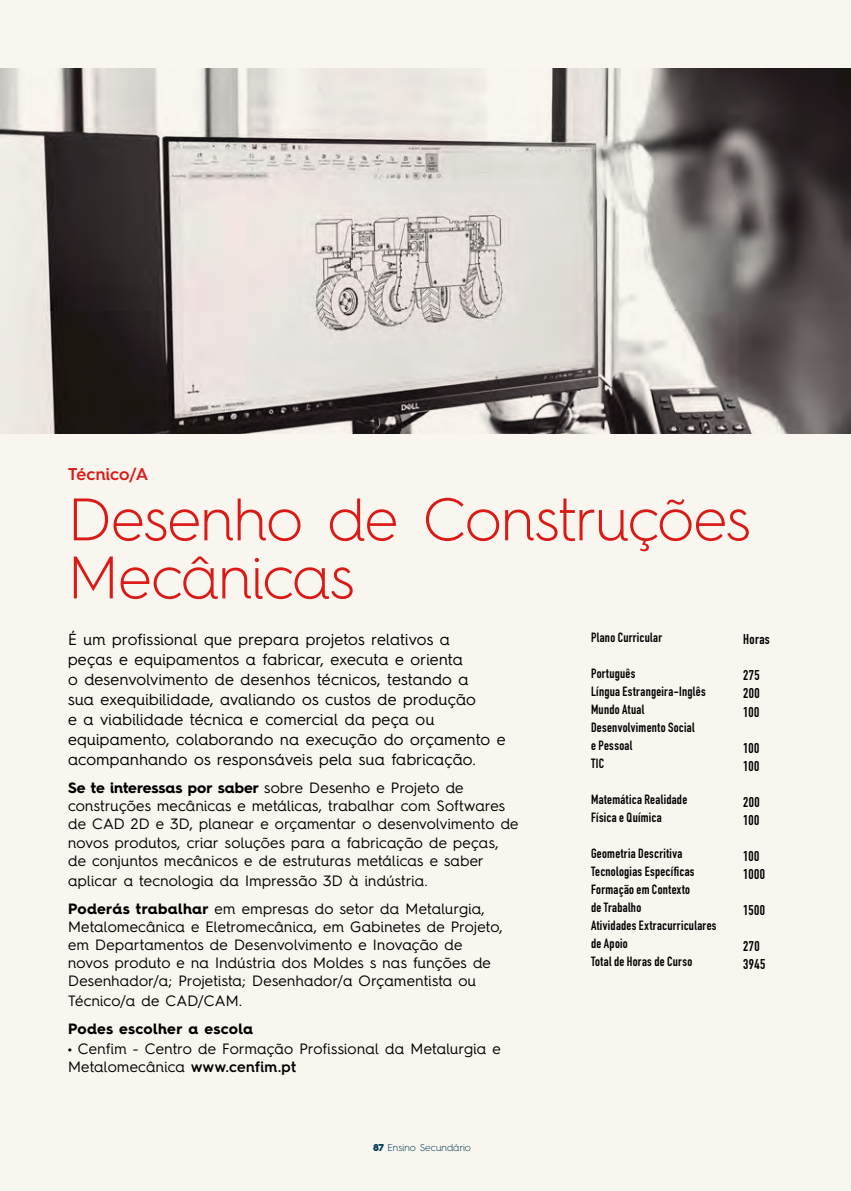
<style>
.page{position:relative;width:851px;height:1191px;background:#fff}
.page>*{position:absolute;margin:0;border:0;box-sizing:border-box;transform-origin:0 0}
.t1{font:300 60px/58px "Hurme Geometric Sans 4";letter-spacing:-.015em;color:#db1a16}
.t2{font:600 17px "Hurme Geometric Sans 4";letter-spacing:.01em;color:#db1a16}
.t3{font:16px/20px "Hurme Geometric Sans 4";letter-spacing:.01em;color:#000}
.t4{font:15px/18px "Hurme Geometric Sans 4";letter-spacing:.015em;color:#000}
.t5{font:700 14px/18px "DIN Condensed";letter-spacing:.03em;color:#000}
.t6{font:700 13.2px/18px "DIN Condensed";letter-spacing:.025em;color:#000}
.t7{font:300 10px "Hurme Geometric Sans 4";color:#003c51}
.s1{font-weight:700}
.s2{font-weight:900;font-size:16px}
.s3{font-weight:600}
.s4{font-weight:900}
</style>
<div class="page">
<div style="left:0;top:0;width:850px;height:1191px;background:#f9f5ef"></div>
<img style="left:0;top:68px;width:850px;height:366px">
<p class="t2" style="left:68px;top:462px;width:82px">Técnico/A</p>
<h1 class="t1" style="left:68px;top:489px;width:683px">Desenho de Construções<br>Mecânicas</h1>
<p class="t3" style="left:68px;top:629px;width:439px">É um profissional que prepara projetos relativos a<br>peças e equipamentos a fabricar, executa e orienta<br>o desenvolvimento de desenhos técnicos, testando a<br>sua exequibilidade, avaliando os custos de produção<br>e a viabilidade técnica e comercial da peça ou equipamento, colaborando na execução do orçamento e acompanhando os responsáveis pela sua fabricação.</p>
<p class="t4" style="left:68px;top:778px;width:452px"><span class="s1">Se te interessas por saber</span> sobre Desenho e Projeto de construções mecânicas e metálicas, trabalhar com Softwares de CAD 2D e 3D, planear e orçamentar o desenvolvimento de novos produtos, criar soluções para a fabricação de peças, de conjuntos mecânicos e de estruturas metálicas e saber</p>
<p class="t4" style="left:68px;top:865px;width:418px;line-height:28px">aplicar a tecnologia da Impressão 3D à indústria.<br><span class="s1">Poderás trabalhar</span> em empresas do setor da Metalurgia,</p>
<p class="t4" style="left:68px;top:916px;width:436px">Metalomecânica e Eletromecânica, em Gabinetes de Projeto, em Departamentos de Desenvolvimento e Inovação de novos produto e na Indústria dos Moldes s nas funções de Desenhador/a; Projetista; Desenhador/a Orçamentista ou</p>
<p class="t4" style="left:68px;top:990px;width:175px">Técnico/a de CAD/CAM.</p>
<p class="t4" style="left:68px;top:1017px;width:434px;line-height:20px"><span class="s1">Podes escolher a escola<br></span><span class="s2">·</span> Cenfim - Centro de Formação Profissional da Metalurgia e</p>
<p class="t4" style="left:68px;top:1056px;width:229px">Metalomecânica <span class="s3">www.cenfim.pt</span></p>
<p class="t6" style="left:591px;top:628px;width:73px">Plano Curricular</p>
<p class="t6" style="left:591px;top:664px;width:116px">Português<br>Língua Estrangeira-Inglês<br>Mundo Atual<br>Desenvolvimento Social<br>e Pessoal<br>TIC</p>
<p class="t6" style="left:591px;top:790px;width:98px">Matemática Realidade<br>Física e Química</p>
<p class="t6" style="left:591px;top:844px;width:127px">Geometria Descritiva<br>Tecnologias Específicas<br>Formação em Contexto<br>de Trabalho<br>Atividades Extracurriculares de Apoio<br>Total de Horas de Curso</p>
<p class="t5" style="left:743px;top:630px;width:28px">Horas</p>
<p class="t5" style="left:743px;top:666px;width:18px;text-align:justify">275<br>200<br>100</p>
<p class="t5" style="left:743px;top:738px;width:17px">100<br>100</p>
<p class="t5" style="left:743px;top:792px;width:18px">200<br>100</p>
<p class="t5" style="left:743px;top:846px;width:23px">100<br>1000</p>
<p class="t5" style="left:743px;top:900px;width:23px">1500</p>
<p class="t5" style="left:743px;top:936px;width:24px">270<br>3945</p>
<p class="t7" style="left:373px;top:1140px;width:99px"><span class="s4">87</span> Ensino Secundário</p>
</div>
